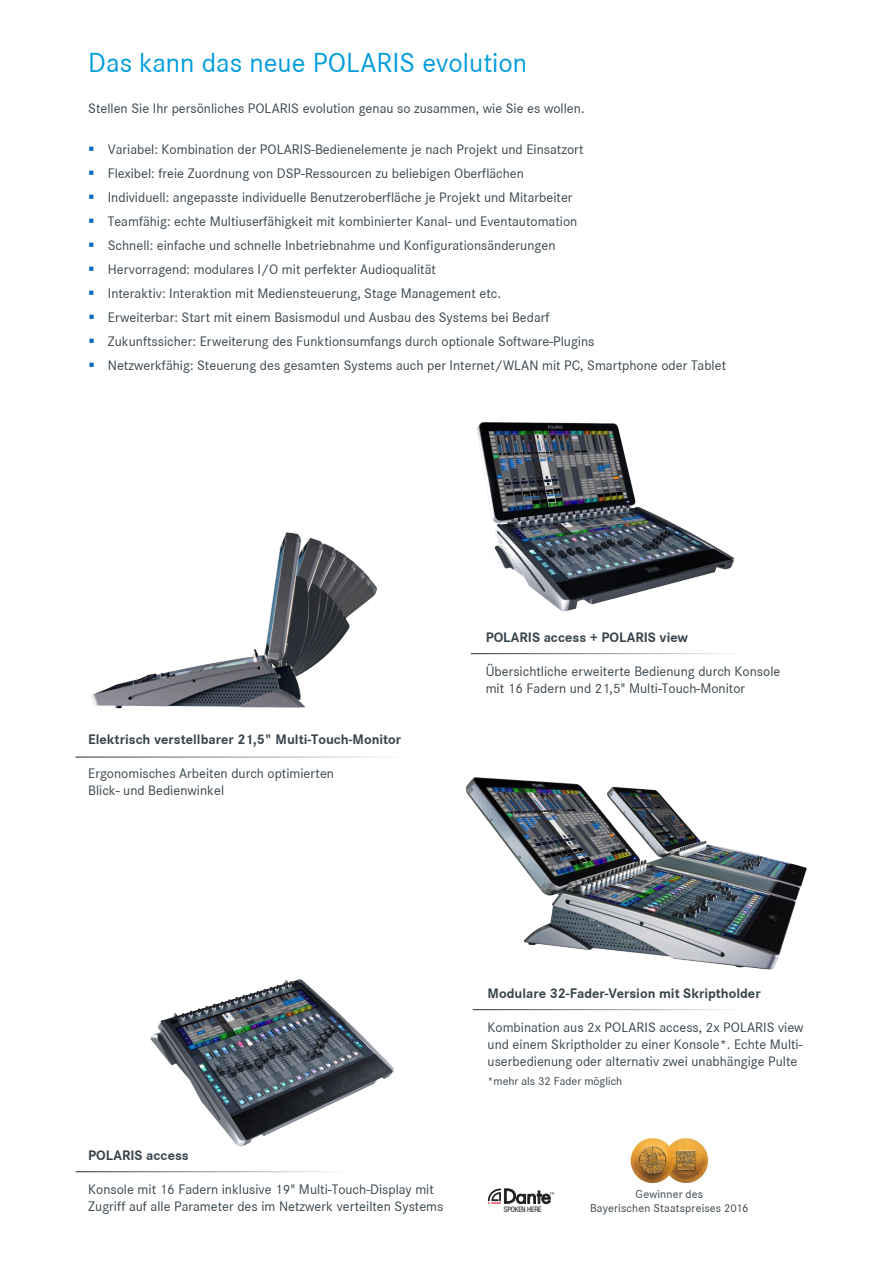
<style>
.page{position:relative;width:893px;height:1263px;background:#fff}
.page>*{position:absolute;margin:0;border:0;box-sizing:border-box;transform-origin:0 0}
.t1{font:28.5px "Corporate S Regular";color:#009ddd}
.t2{font:14.25px/17.1px "Corporate S Regular";color:#37444c}
.t3{font:14.25px "Corporate S Bold";color:#37444c}
.t4{font:12px "Corporate S Regular";letter-spacing:.01em;color:#37444c}
.t5{font:condensed 7.5px "Helvetica Neue";letter-spacing:-.03em;color:#231f20}
.s1{color:#006bb7}
</style>
<div class="page">
<img style="left:91px;top:532px;width:286px;height:177px">
<hr style="left:75px;top:1171px;width:273px;height:1px;background:#37444c">
<img style="left:150px;top:979px;width:244px;height:168px">
<hr style="left:471px;top:653px;width:272px;height:1px;background:#37444c">
<img style="left:477px;top:422px;width:258px;height:189px">
<hr style="left:473px;top:1009px;width:272px;height:1px;background:#37444c">
<img style="left:465px;top:777px;width:342px;height:193px">
<hr style="left:75px;top:756px;width:332px;height:2px;background:#37444c">
<img style="left:630px;top:1137px;width:79px;height:47px">
<svg style="left:488px;top:1188px;width:66px;height:16px"></svg>
<h1 class="t1" style="left:88px;top:47px;width:441px">Das kann das neue POLARIS evolution</h1>
<p class="t2" style="left:88px;top:100px;width:498px">Stellen Sie Ihr persönliches POLARIS evolution genau so zusammen, wie Sie es wollen.</p>
<p class="t2" style="left:88px;top:141px;width:497px"><span class="s1">▪</span> Variabel: Kombination der POLARIS-Bedienelemente je nach Projekt und Einsatzort</p>
<p class="t2" style="left:88px;top:165px;width:437px"><span class="s1">▪</span> Flexibel: freie Zuordnung von DSP-Ressourcen zu beliebigen Oberflächen</p>
<p class="t2" style="left:88px;top:189px;width:486px"><span class="s1">▪</span> Individuell: angepasste individuelle Benutzeroberfläche je Projekt und Mitarbeiter</p>
<p class="t2" style="left:88px;top:213px;width:491px"><span class="s1">▪</span> Teamfähig: echte Multiuserfähigkeit mit kombinierter Kanal- und Eventautomation</p>
<p class="t2" style="left:88px;top:237px;width:469px"><span class="s1">▪</span> Schnell: einfache und schnelle Inbetriebnahme und Konfigurationsänderungen</p>
<p class="t2" style="left:88px;top:261px;width:349px"><span class="s1">▪</span> Hervorragend: modulares I/O mit perfekter Audioqualität</p>
<p class="t2" style="left:88px;top:285px;width:414px"><span class="s1">▪</span> Interaktiv: Interaktion mit Mediensteuerung, Stage Management etc.</p>
<p class="t2" style="left:88px;top:309px;width:463px"><span class="s1">▪</span> Erweiterbar: Start mit einem Basismodul und Ausbau des Systems bei Bedarf</p>
<p class="t2" style="left:88px;top:333px;width:508px"><span class="s1">▪</span> Zukunftssicher: Erweiterung des Funktionsumfangs durch optionale Software-Plugins</p>
<p class="t2" style="left:88px;top:357px;width:639px"><span class="s1">▪</span> Netzwerkfähig: Steuerung des gesamten Systems auch per Internet/WLAN mit PC, Smartphone oder Tablet</p>
<p class="t3" style="left:88px;top:731px;width:315px">Elektrisch verstellbarer 21,5" Multi-Touch-Monitor</p>
<p class="t2" style="left:88px;top:765px;width:247px">Ergonomisches Arbeiten durch optimierten<br>Blick- und Bedienwinkel</p>
<p class="t3" style="left:486px;top:629px;width:204px">POLARIS access + POLARIS view</p>
<p class="t2" style="left:486px;top:663px;width:296px">Übersichtliche erweiterte Bedienung durch Konsole mit 16 Fadern und 21,5" Multi-Touch-Monitor</p>
<p class="t3" style="left:88px;top:1147px;width:102px">POLARIS access</p>
<p class="t2" style="left:88px;top:1181px;width:357px">Konsole mit 16 Fadern inklusive 19" Multi-Touch-Display mit<br>Zugriff auf alle Parameter des im Netzwerk verteilten Systems</p>
<p class="t3" style="left:488px;top:985px;width:275px">Modulare 32-Fader-Version mit Skriptholder</p>
<p class="t2" style="left:488px;top:1019px;width:318px;text-align:justify">Kombination aus 2x POLARIS access, 2x POLARIS view und einem Skriptholder zu einer Konsole*. Echte Multi&shy;userbedienung oder alternativ zwei unabhängige Pulte</p>
<p class="t4" style="left:488px;top:1074px;width:136px">*mehr als 32 Fader möglich</p>
<p class="t4" style="left:636px;top:1187px;width:69px">Gewinner des</p>
<p class="t5" style="left:504px;top:1205px;width:39px">SPOKEN HERE</p>
<p class="t4" style="left:590px;top:1201px;width:160px">Bayerischen Staatspreises 2016</p>
</div>
